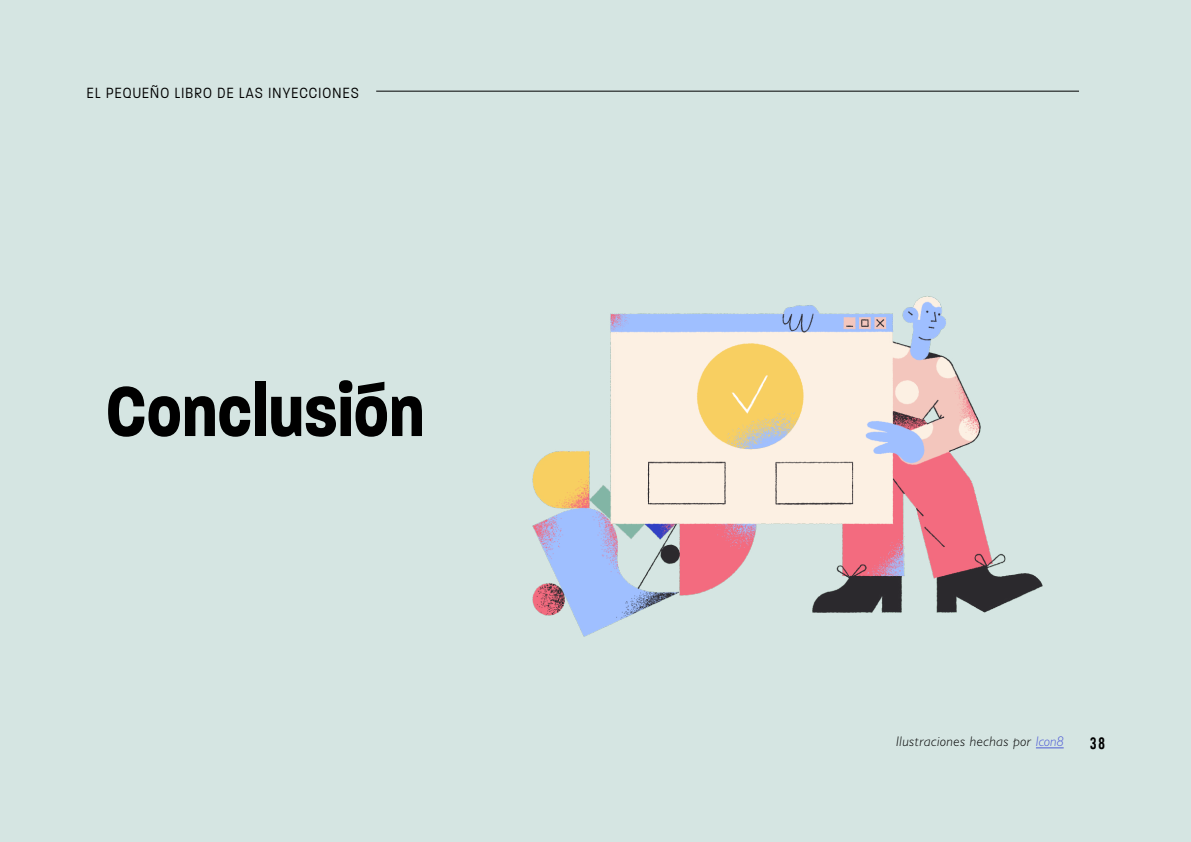
<style>
.page{position:relative;width:1191px;height:842px;background:#d5e5e2}
.page>*{position:absolute;margin:0;border:0;box-sizing:border-box;transform-origin:0 0}
.t1{font:700 76.6px "Paralucent Condensed";color:#000}
.t2{font:300 16px "Paralucent Condensed";letter-spacing:.075em;color:#000}
.t3{font:16px "Trade Gothic LT Com Bd Cn 20";color:#000}
.t4{font:italic 300 14px "Gill Sans";letter-spacing:.04em;color:#000}
.s1{color:#4f5cd6}
</style>
<div class="page">
<hr style="left:376px;top:91px;width:703px;height:1px;background:#000">
<img style="left:532px;top:296px;width:511px;height:341px">
<svg style="left:1036px;top:747px;width:27px;height:1px"></svg>
<p class="t2" style="left:87px;top:84px;width:273px">EL PEQUEÑO LIBRO DE LAS INYECCIONES</p>
<h1 class="t1" style="left:105px;top:366px;width:321px">Conclusión</h1>
<p class="t4" style="left:896px;top:733px;width:169px">Ilustraciones hechas por <span class="s1">Icon8</span></p>
<p class="t3" style="left:1089px;top:733px;width:17px">38</p>
</div>
